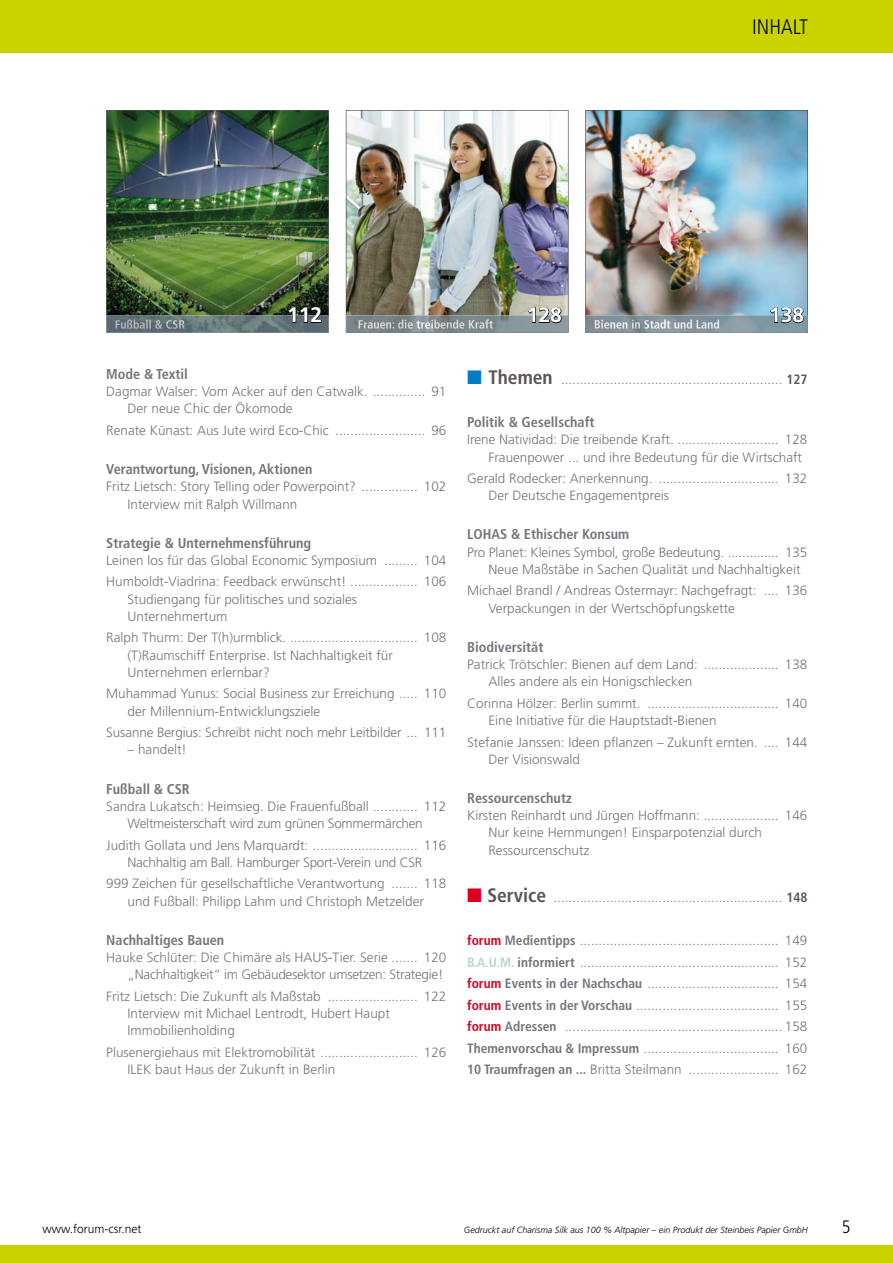
<style>
.page{position:relative;width:893px;height:1263px;background:#fff}
.page>*{position:absolute;margin:0;border:0;box-sizing:border-box;transform-origin:0 0}
.t1{font:700 21px "Frutiger";color:#fff}
.t2{font:300 condensed 21px "Frutiger";color:#000}
.t3{font:300 condensed 18px "Frutiger";color:#000}
.t4{font:700 condensed 14.25px "Frutiger";color:#73767b}
.t5{font:300 13.5px/17.2px "Frutiger";color:#73767b}
.t6{font:300 13.5px/17.2px "Frutiger";letter-spacing:-.02em;color:#73767b;text-align:center}
.t7{font:300 12px "Frutiger";color:#000}
.t8{font:italic 300 9px "Frutiger";color:#000}
.s1{color:#007cc3}
.s2{font-weight:700;font-stretch:condensed;font-size:19.5px;color:#5d5553}
.s3{font-weight:700;font-stretch:condensed;color:#5d5553}
.s4{color:#da001f}
.s5{font-weight:700;font-stretch:condensed;color:#da001f}
.s6{font-weight:700;font-stretch:condensed}
.s7{font-weight:700;font-stretch:condensed;color:#bcd7be}
</style>
<div class="page">
<div style="left:0;top:0;width:893px;height:53px;background:#cad300"></div>
<div style="left:0;top:1246px;width:893px;height:17px;background:#cad300"></div>
<img style="left:346px;top:110px;width:222px;height:197px">
<svg style="left:346px;top:307px;width:222px;height:26px;background:#878d89"></svg>
<img style="left:106px;top:110px;width:223px;height:197px">
<hr style="left:106px;top:333px;width:223px;height:1px;background:#93a1a9">
<svg style="left:106px;top:307px;width:223px;height:26px;background:#556560"></svg>
<img style="left:585px;top:110px;width:223px;height:205px">
<svg style="left:585px;top:315px;width:1px;height:18px"></svg>
<img style="left:586px;top:315px;width:184px;height:18px">
<img style="left:595px;top:320px;width:124px;height:9px">
<svg style="left:770px;top:307px;width:38px;height:26px"></svg>
<h1 class="t2" style="left:752px;top:15px;width:57px">iNHalt</h1>
<h1 class="t1" style="left:287px;top:303px;width:37px">112</h1>
<h1 class="t1" style="left:769px;top:303px;width:37px">138</h1>
<h1 class="t1" style="left:527px;top:303px;width:37px">128</h1>
<p class="t4" style="left:106px;top:365px;width:83px">Mode &amp; Textil</p>
<p class="t5" style="left:128px;top:383px;width:320px;text-indent:-21px">Dagmar Walser: Vom Acker auf den Catwalk. .............. 91<br>Der neue Chic der Ökomode</p>
<p class="t5" style="left:106px;top:422px;width:342px">Renate Künast: Aus Jute wird Eco-Chic ........................ 96</p>
<p class="t4" style="left:106px;top:461px;width:208px">Verantwortung, Visionen, Aktionen</p>
<p class="t5" style="left:128px;top:478px;width:320px;text-indent:-21px">Fritz Lietsch: Story Telling oder Powerpoint? ............... 102<br>Interview mit Ralph Willmann</p>
<p class="t4" style="left:106px;top:534px;width:206px">Strategie &amp; Unternehmensführung</p>
<p class="t5" style="left:106px;top:550px;width:342px;line-height:21.5px">Leinen los für das Global Economic Symposium ......... 104<br>Humboldt-Viadrina: Feedback erwünscht! .................. 106</p>
<p class="t5" style="left:128px;top:591px;width:231px">Studiengang für politisches und soziales<br>Unternehmertum</p>
<p class="t5" style="left:128px;top:629px;width:320px;text-indent:-21px">Ralph Thurm: Der T(h)urmblick. .................................. 108 (T)Raumschiff Enterprise. Ist Nachhaltigkeit für<br>Unternehmen erlernbar?</p>
<p class="t5" style="left:128px;top:685px;width:320px;text-indent:-21px">Muhammad Yunus: Social Business zur Erreichung ..... 110 der Millennium-Entwicklungsziele</p>
<p class="t5" style="left:106px;top:724px;width:342px">Susanne Bergius: Schreibt nicht noch mehr Leitbilder ... 111</p>
<p class="t5" style="left:128px;top:741px;width:61px">– handelt!</p>
<p class="t4" style="left:106px;top:780px;width:85px">Fußball &amp; CSR</p>
<p class="t6" style="left:106px;top:798px;width:342px">Sandra Lukatsch: Heimsieg. Die Frauenfußball ............ 112<br>Weltmeisterschaft wird zum grünen Sommermärchen</p>
<p class="t6" style="left:106px;top:836px;width:342px">Judith Gollata und Jens Marquardt: ............................ 116<br>Nachhaltig am Ball. Hamburger Sport-Verein und CSR</p>
<p class="t5" style="left:106px;top:875px;width:342px;text-align:center">999 Zeichen für gesellschaftliche Verantwortung ....... 118 und Fußball: Philipp Lahm und Christoph Metzelder</p>
<p class="t4" style="left:106px;top:931px;width:120px">Nachhaltiges Bauen</p>
<p class="t6" style="left:106px;top:949px;width:342px;text-align:right">Hauke Schlüter: Die Chimäre als HAUS-Tier. Serie ....... 120 „Nachhaltigkeit“ im Gebäudesektor umsetzen: Strategie!</p>
<p class="t5" style="left:128px;top:987px;width:320px;text-indent:-21px">Fritz Lietsch: Die Zukunft als Maßstab ........................ 122<br>Interview mit Michael Lentrodt, Hubert Haupt<br>Immobilienholding</p>
<p class="t5" style="left:128px;top:1044px;width:320px;text-indent:-21px">Plusenergiehaus mit Elektromobilität .......................... 126<br>ILEK baut Haus der Zukunft in Berlin</p>
<p class="t5" style="left:467px;top:371px;width:342px"><span class="s1">■</span> <span class="s2">Themen</span> ........................................................... <span class="s3">127</span></p>
<p class="t4" style="left:467px;top:414px;width:129px">Politik &amp; Gesellschaft</p>
<p class="t5" style="left:488px;top:431px;width:320px;text-indent:-21px">Irene Natividad: Die treibende Kraft. ........................... 128<br>Frauenpower ... und ihre Bedeutung für die Wirtschaft</p>
<p class="t5" style="left:488px;top:470px;width:320px;text-indent:-21px">Gerald Rodecker: Anerkennung. ................................ 132<br>Der Deutsche Engagementpreis</p>
<p class="t4" style="left:467px;top:526px;width:164px">LOHAS &amp; Ethischer Konsum</p>
<p class="t5" style="left:488px;top:544px;width:320px;text-indent:-21px">Pro Planet: Kleines Symbol, große Bedeutung. .............. 135<br>Neue Maßstäbe in Sachen Qualität und Nachhaltigkeit</p>
<p class="t5" style="left:488px;top:582px;width:320px;text-indent:-21px">Michael Brandl / Andreas Ostermayr: Nachgefragt: .... 136<br>Verpackungen in der Wertschöpfungskette</p>
<p class="t4" style="left:467px;top:638px;width:78px">Biodiversität</p>
<p class="t5" style="left:488px;top:656px;width:320px;text-indent:-21px">Patrick Trötschler: Bienen auf dem Land: .................... 138<br>Alles andere als ein Honigschlecken</p>
<p class="t5" style="left:488px;top:695px;width:320px;text-indent:-21px">Corinna Hölzer: Berlin summt. ................................... 140<br>Eine Initiative für die Hauptstadt-Bienen</p>
<p class="t5" style="left:488px;top:733px;width:320px;text-indent:-21px">Stefanie Janssen: Ideen pflanzen – Zukunft ernten. .... 144<br>Der Visionswald</p>
<p class="t4" style="left:467px;top:789px;width:106px">Ressourcenschutz</p>
<p class="t5" style="left:488px;top:807px;width:320px;text-indent:-21px">Kirsten Reinhardt und Jürgen Hoffmann: .................... 146<br>Nur keine Hemmungen! Einsparpotenzial durch<br>Ressourcenschutz</p>
<p class="t5" style="left:467px;top:889px;width:342px"><span class="s4">■</span> <span class="s2">Service</span> ............................................................. <span class="s3">148</span></p>
<p class="t5" style="left:467px;top:930px;width:342px;line-height:21.5px;text-align:justify"><span class="s5">forum</span> <span class="s6">Medientipps</span> ..................................................... 149<br><span class="s7">B.A.U.M.</span> <span class="s6">informiert</span> ..................................................... 152 <span class="s5">forum</span> <span class="s6">Events in der Nachschau</span> ................................... 154 <span class="s5">forum</span> <span class="s6">Events in der Vorschau</span> ...................................... 155 <span class="s5">forum</span> <span class="s6">Adressen</span> .......................................................... 158<br><span class="s6">Themenvorschau &amp; Impressum</span> .................................... 160<br><span class="s6">10 Traumfragen an ...</span> Britta Steilmann ........................ 162</p>
<p class="t7" style="left:43px;top:1222px;width:100px">www.forum-csr.net</p>
<h2 class="t3" style="left:842px;top:1216px;width:10px">5</h2>
<p class="t8" style="left:464px;top:1225px;width:346px">Gedruckt auf Charisma Silk aus 100 % Altpapier – ein Produkt der Steinbeis Papier GmbH</p>
</div>
